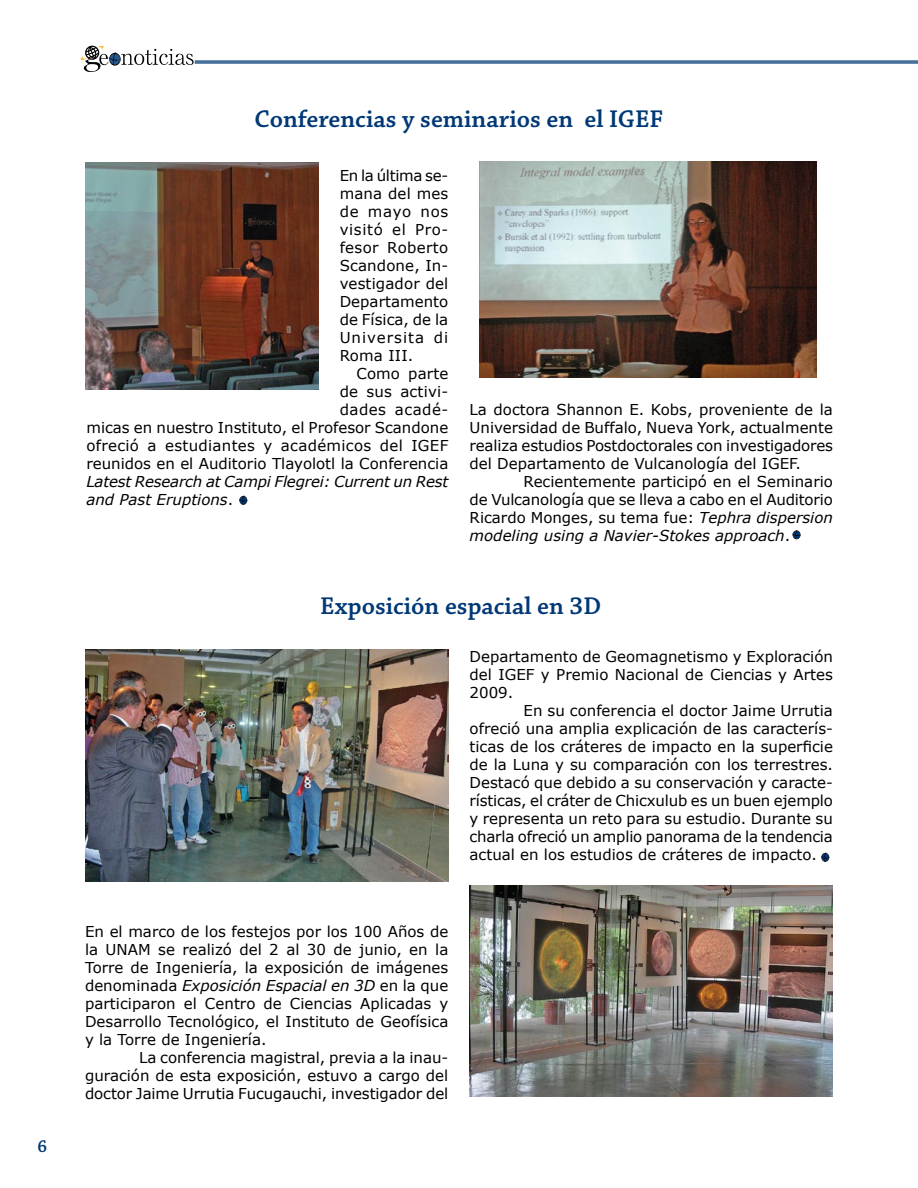
<style>
.page{position:relative;width:918px;height:1188px;background:#fff}
.page>*{position:absolute;margin:0;border:0;box-sizing:border-box;transform-origin:0 0}
.t1{font:600 25.5px "Chaparral Pro";color:#003876}
.t2{font:600 18px "Chaparral Pro";color:#003876}
.t3{font:15px/18px "Verdana";color:#000;text-align:justify}
.t4{font:italic 15px/18px "Verdana";letter-spacing:-.015em;color:#000}
.s1{font-style:normal}
.s2{font-style:italic}
</style>
<div class="page">
<hr style="left:195px;top:61px;width:723px;height:1px;background:#003876">
<hr style="left:195px;top:62px;width:723px;height:1px;background:#003876">
<hr style="left:195px;top:63px;width:723px;height:1px;background:#003876">
<svg style="left:80px;top:45px;width:114px;height:27px"></svg>
<img style="left:85px;top:162px;width:233px;height:228px">
<img style="left:479px;top:161px;width:337px;height:217px">
<img style="left:470px;top:886px;width:363px;height:211px">
<img style="left:85px;top:649px;width:363px;height:233px">
<svg style="left:792px;top:530px;width:9px;height:10px"></svg>
<svg style="left:821px;top:852px;width:9px;height:10px"></svg>
<svg style="left:239px;top:495px;width:9px;height:10px"></svg>
<p class="t2" style="left:38px;top:1136px;width:11px">6</p>
<h1 class="t1" style="left:255px;top:104px;width:410px">Conferencias y seminarios en el IGEF</h1>
<p class="t3" style="left:340px;top:166px;width:110px">En la última se&shy;mana del mes de mayo nos visitó el Pro&shy;fesor Roberto Scandone, In&shy;vestigador del Departamento de Física, de la Universita di Roma III.</p>
<p class="t3" style="left:86px;top:364px;width:363px;text-align:right">Como parte<br>de sus activi-<br>dades acadé-<br>micas en nuestro Instituto, el Profesor Scandone ofreció a estudiantes y académicos del IGEF reunidos en el Auditorio Tlayolotl la Conferencia</p>
<p class="t4" style="left:86px;top:472px;width:364px">Latest Research at Campi Flegrei: Current un Rest and Past Eruptions<span class="s1">.</span></p>
<p class="t3" style="left:470px;top:400px;width:365px">La doctora Shannon E. Kobs, proveniente de la Universidad de Buffalo, Nueva York, actualmente realiza estudios Postdoctorales con investigadores del Departamento de Vulcanología del IGEF.</p>
<p class="t3" style="left:470px;top:472px;width:365px;text-indent:54px">Recientemente participó en el Seminario de Vulcanología que se lleva a cabo en el Auditorio Ricardo Monges, su tema fue: <span class="s2">Tephra dispersion modeling using a Navier-Stokes approach</span>.</p>
<h1 class="t1" style="left:320px;top:591px;width:283px">Exposición espacial en 3D</h1>
<p class="t3" style="left:470px;top:647px;width:365px">Departamento de Geomagnetismo y Exploración del IGEF y Premio Nacional de Ciencias y Artes 2009.</p>
<p class="t3" style="left:470px;top:701px;width:365px;text-indent:54px">En su conferencia el doctor Jaime Urrutia ofreció una amplia explicación de las caracterís&shy;ticas de los cráteres de impacto en la superficie de la Luna y su comparación con los terrestres.<br>Destacó que debido a su conservación y caracte&shy;rísticas, el cráter de Chicxulub es un buen ejemplo y representa un reto para su estudio. Durante su charla ofreció un amplio panorama de la tendencia actual en los estudios de cráteres de impacto.</p>
<p class="t3" style="left:85px;top:922px;width:365px">En el marco de los festejos por los 100 Años de la UNAM se realizó del 2 al 30 de junio, en la Torre de Ingeniería, la exposición de imágenes denominada <span class="s2">Exposición Espacial en 3D</span> en la que participaron el Centro de Ciencias Aplicadas y Desarrollo Tecnológico, el Instituto de Geofísica y la Torre de Ingeniería.</p>
<p class="t3" style="left:85px;top:1048px;width:365px;text-indent:54px">La conferencia magistral, previa a la inau&shy;guración de esta exposición, estuvo a cargo del doctor Jaime Urrutia Fucugauchi, investigador del</p>
</div>
